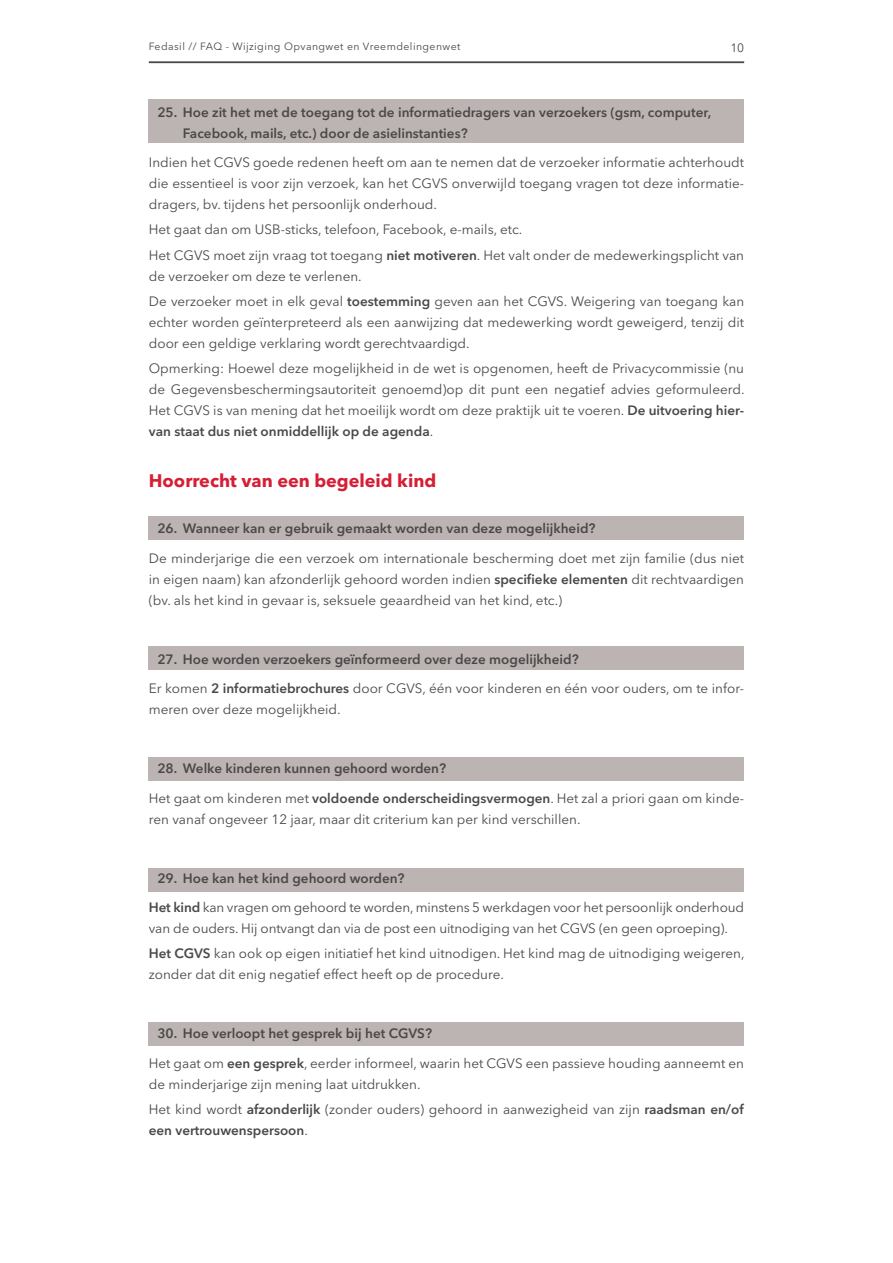
<style>
.page{position:relative;width:893px;height:1263px;background:#fff}
.page>*{position:absolute;margin:0;border:0;box-sizing:border-box;transform-origin:0 0}
.t1{font:700 18px "Avenir Next LT Pro";color:#d51f36}
.t2{font:13.5px/21px "Avenir Next LT Pro";color:#4c4848}
.t3{font:600 13.5px/21px "Avenir Next LT Pro";color:#4c4848}
.t4{font:12px "Avenir Next LT Pro";color:#4c4848}
.t5{font:10.5px "Avenir Next LT Pro";letter-spacing:.04em;color:#4c4848}
.s1{font-weight:600}
</style>
<div class="page">
<hr style="left:149px;top:61px;width:595px;height:2px;background:#4c4848">
<div style="left:149px;top:99px;width:595px;height:24px;background:#bcb4b3"></div>
<div style="left:149px;top:119px;width:595px;height:24px;background:#bcb4b3"></div>
<div style="left:149px;top:516px;width:595px;height:23px;background:#bcb4b3"></div>
<div style="left:149px;top:646px;width:595px;height:24px;background:#bcb4b3"></div>
<div style="left:149px;top:757px;width:595px;height:23px;background:#bcb4b3"></div>
<div style="left:149px;top:868px;width:595px;height:24px;background:#bcb4b3"></div>
<div style="left:149px;top:1022px;width:595px;height:23px;background:#bcb4b3"></div>
<p class="t5" style="left:149px;top:41px;width:313px">Fedasil // FAQ - Wijziging Opvangwet en Vreemdelingenwet</p>
<p class="t4" style="left:731px;top:40px;width:15px">10</p>
<p class="t3" style="left:183px;top:101px;width:530px;text-indent:-26px">25. Hoe zit het met de toegang tot de informatiedragers van verzoekers (gsm, computer,<br>Facebook, mails, etc.) door de asielinstanties?</p>
<p class="t2" style="left:149px;top:152px;width:597px;text-align:justify">Indien het CGVS goede redenen heeft om aan te nemen dat de verzoeker informatie achterhoudt die essentieel is voor zijn verzoek, kan het CGVS onverwijld toegang vragen tot deze informatie&shy;dragers, bv. tijdens het persoonlijk onderhoud.</p>
<p class="t2" style="left:149px;top:219px;width:375px">Het gaat dan om USB-sticks, telefoon, Facebook, e-mails, etc.</p>
<p class="t2" style="left:149px;top:244px;width:597px">Het CGVS moet zijn vraag tot toegang <span class="s1">niet motiveren</span>. Het valt onder de medewerkingsplicht van de verzoeker om deze te verlenen.</p>
<p class="t2" style="left:149px;top:291px;width:597px;text-align:justify">De verzoeker moet in elk geval <span class="s1">toestemming</span> geven aan het CGVS. Weigering van toegang kan echter worden geïnterpreteerd als een aanwijzing dat medewerking wordt geweigerd, tenzij dit door een geldige verklaring wordt gerechtvaardigd.</p>
<p class="t2" style="left:149px;top:358px;width:597px;text-align:justify">Opmerking: Hoewel deze mogelijkheid in de wet is opgenomen, heeft de Privacycommissie (nu de Gegevensbeschermingsautoriteit genoemd)op dit punt een negatief advies geformuleerd.<br>Het CGVS is van mening dat het moeilijk wordt om deze praktijk uit te voeren. <span class="s1">De uitvoering hier&shy;van staat dus niet onmiddellijk op de agenda</span>.</p>
<p class="t1" style="left:149px;top:469px;width:289px">Hoorrecht van een begeleid kind</p>
<p class="t3" style="left:157px;top:518px;width:440px">26. Wanneer kan er gebruik gemaakt worden van deze mogelijkheid?</p>
<p class="t2" style="left:149px;top:547px;width:597px;text-align:justify">De minderjarige die een verzoek om internationale bescherming doet met zijn familie (dus niet in eigen naam) kan afzonderlijk gehoord worden indien <span class="s1">specifieke elementen</span> dit rechtvaardigen (bv. als het kind in gevaar is, seksuele geaardheid van het kind, etc.)</p>
<p class="t3" style="left:157px;top:648px;width:423px">27. Hoe worden verzoekers geïnformeerd over deze mogelijkheid?</p>
<p class="t2" style="left:149px;top:678px;width:597px">Er komen <span class="s1">2 informatiebrochures</span> door CGVS, één voor kinderen en één voor ouders, om te infor&shy;meren over deze mogelijkheid.</p>
<p class="t3" style="left:157px;top:758px;width:290px">28. Welke kinderen kunnen gehoord worden?</p>
<p class="t2" style="left:149px;top:787px;width:597px">Het gaat om kinderen met <span class="s1">voldoende onderscheidingsvermogen</span>. Het zal a priori gaan om kinde&shy;ren vanaf ongeveer 12 jaar, maar dit criterium kan per kind verschillen.</p>
<p class="t3" style="left:157px;top:867px;width:249px">29. Hoe kan het kind gehoord worden?</p>
<p class="t2" style="left:149px;top:897px;width:597px"><span class="s1">Het kind</span> kan vragen om gehoord te worden, minstens 5 werkdagen voor het persoonlijk onderhoud van de ouders. Hij ontvangt dan via de post een uitnodiging van het CGVS (en geen oproeping).</p>
<p class="t2" style="left:149px;top:943px;width:597px"><span class="s1">Het CGVS</span> kan ook op eigen initiatief het kind uitnodigen. Het kind mag de uitnodiging weigeren, zonder dat dit enig negatief effect heeft op de procedure.</p>
<p class="t3" style="left:157px;top:1023px;width:276px">30. Hoe verloopt het gesprek bij het CGVS?</p>
<p class="t2" style="left:149px;top:1053px;width:597px">Het gaat om <span class="s1">een gesprek</span>, eerder informeel, waarin het CGVS een passieve houding aanneemt en de minderjarige zijn mening laat uitdrukken.</p>
<p class="t2" style="left:149px;top:1099px;width:596px">Het kind wordt <span class="s1">afzonderlijk</span> (zonder ouders) gehoord in aanwezigheid van zijn <span class="s1">raadsman en/of een vertrouwenspersoon</span>.</p>
</div>
